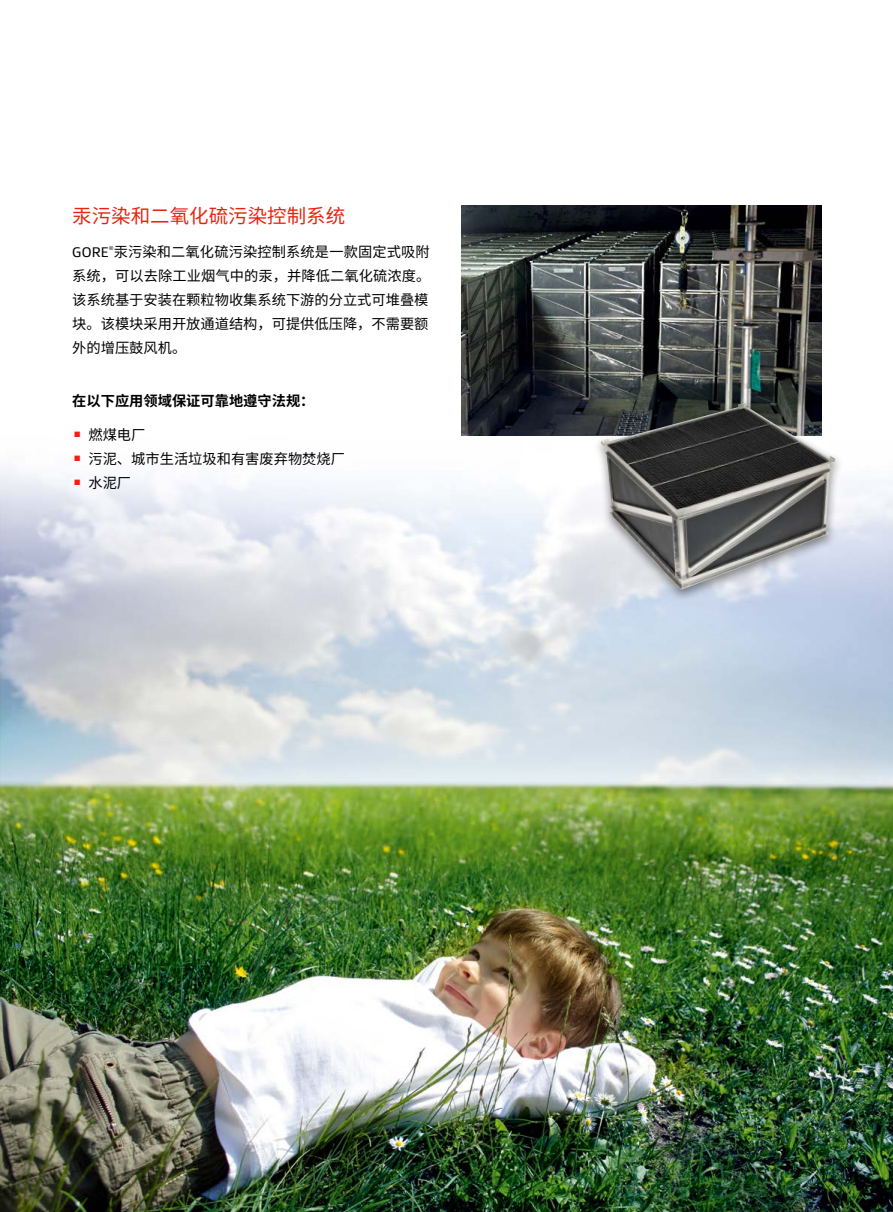
<style>
.page{position:relative;width:893px;height:1212px;background:#fff}
.page>*{position:absolute;margin:0;border:0;box-sizing:border-box;transform-origin:0 0}
.t1{font:19.5px "Noto Sans CJ Ksc";color:#e72410}
.t2{font:14.25px/24px "Noto Sans CJ Ksc";color:#000;text-align:justify}
.t3{font:700 14.25px "Noto Sans CJ Ksc";color:#000}
.t4{font:5.7px "Gore Gustan";color:#000}
.s1{font-family:"Gore Gustan"}
</style>
<div class="page">
<img style="left:0;top:467px;width:893px;height:745px">
<img style="left:461px;top:205px;width:361px;height:231px">
<div style="left:592px;top:399px;width:252px;height:203px;background:#000;opacity:.45"></div>
<img style="left:601px;top:403px;width:234px;height:186px">
<h1 class="t1" style="left:72px;top:205px;width:274px">汞污染和二氧化硫污染控制系统</h1>
<p class="t2" style="left:72px;top:240px;width:359px"><span class="s1">GORE</span> 汞污染和二氧化硫污染控制系统是一款固定式吸附</p>
<p class="t4" style="left:109px;top:244px;width:6px">®</p>
<p class="t2" style="left:72px;top:264px;width:359px">系统，可以去除工业烟气中的汞，并降低二氧化硫浓度。该系统基于安装在颗粒物收集系统下游的分立式可堆叠模块。该模块采用开放通道结构，可提供低压降，不需要额外的增压鼓风机。</p>
<p class="t3" style="left:72px;top:393px;width:244px">在以下应用领域保证可靠地遵守法规：</p>
<p class="t2" style="left:72px;top:423px;width:75px"><sup>▪</sup> 燃煤电厂</p>
<p class="t2" style="left:72px;top:447px;width:274px"><sup>▪</sup> 污泥、城市生活垃圾和有害废弃物焚烧厂</p>
<p class="t2" style="left:72px;top:471px;width:60px"><sup>▪</sup> 水泥厂</p>
</div>
